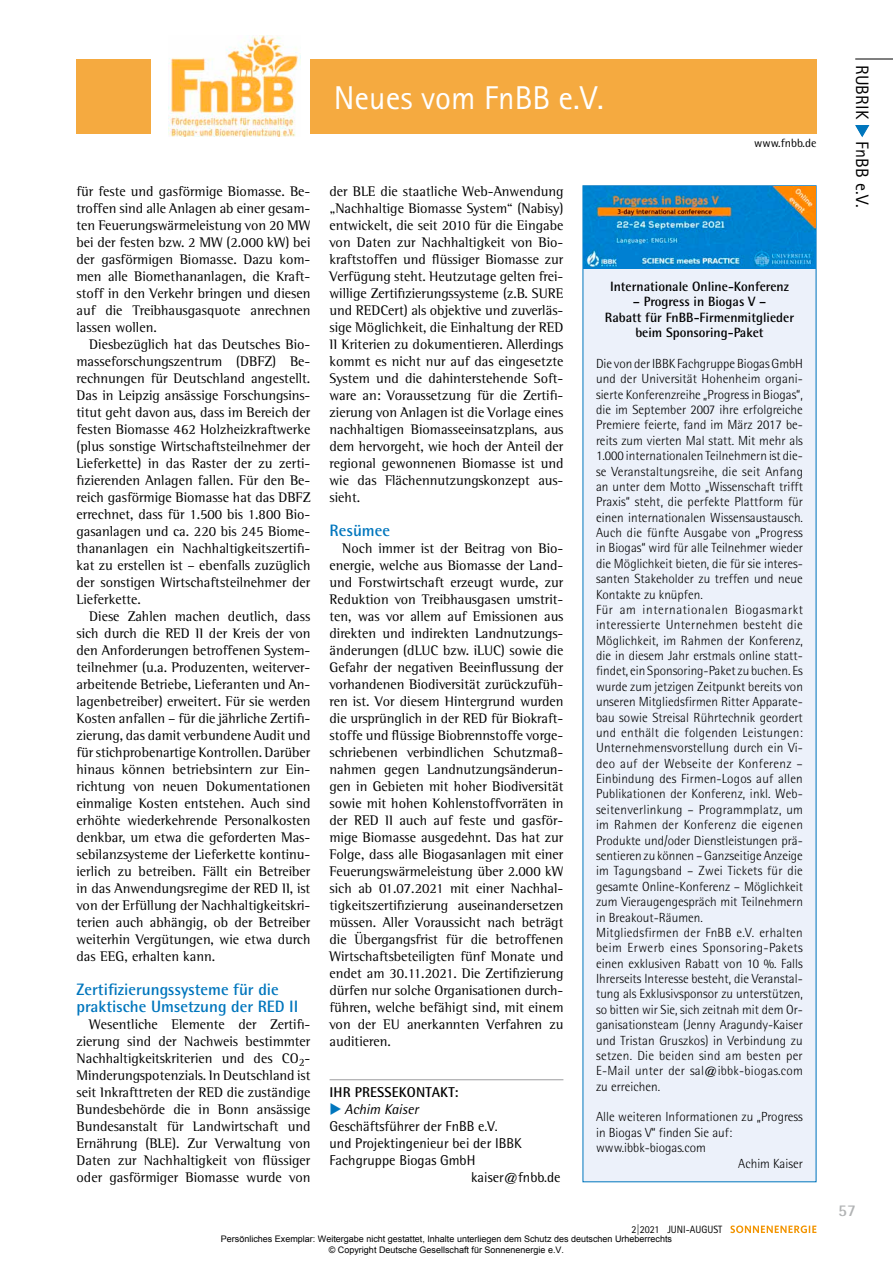
<style>
.page{position:relative;width:893px;height:1263px;background:#fff}
.page>*{position:absolute;margin:0;border:0;box-sizing:border-box;transform-origin:0 0}
.t1{font:33px "Rotis Sans Serif Std";color:#fff}
.t2{font:18px "Rotis Sans Serif Std";letter-spacing:.01em;color:#000}
.t3{font:700 16.5px/17px "Rotis Semi Sans Std";color:#0076bd}
.t4{font:700 16.5px "Rotis Semi Sans Std";color:#b1b3b4}
.t5{font:14.25px/17px "Rotis Semi Serif Std";color:#000;text-align:justify}
.t6{font:14.25px "Rotis Semi Sans Std";color:#000}
.t7{font:700 14.25px "Rotis Semi Sans Std";letter-spacing:.01em;color:#000}
.t8{font:italic 14.25px "Rotis Semi Sans Std";color:#000}
.t9{font:700 13.5px/15.3px "Rotis Semi Sans Std";color:#000;text-align:center}
.t10{font:300 13.2px/15.5px "Rotis Semi Sans Std";color:#000}
.t11{font:12px "Rotis Semi Sans Std";color:#000}
.t12{font:10.65px "Rotis Sans Serif Std";color:#000;scale:.95 1}
.t13{font:9px/10.8px "Arial";color:#000;text-align:center}
.s1{color:#0076bd}
</style>
<div class="page">
<svg style="left:730px;top:1225px;width:86px;height:8px"></svg>
<div style="left:310px;top:60px;width:506px;height:74px;background:#f5aa40"></div>
<hr style="left:855px;top:59px;width:38px;height:1px;background:#000">
<svg style="left:855px;top:125px;width:14px;height:12px"></svg>
<img style="left:168px;top:35px;width:132px;height:101px">
<div style="left:77px;top:60px;width:74px;height:74px;background:#f5aa40"></div>
<hr style="left:330px;top:1079px;width:233px;height:1px;background:#9c9d9f">
<div style="left:583px;top:186px;width:233px;height:996px;background:#ecf1fa"></div>
<img style="left:583px;top:186px;width:233px;height:83px">
<p class="t5" style="left:77px;top:182px;width:235px">für feste und gasförmige Biomasse. Be&shy;troffen sind alle Anlagen ab einer gesam&shy;ten Feuerungswärmeleistung von 20 MW bei der festen bzw. 2 MW (2.000 kW) bei der gasförmigen Biomasse. Dazu kom&shy;men alle Biomethananlagen, die Kraft&shy;stoff in den Verkehr bringen und diesen auf die Treibhausgasquote anrechnen lassen wollen.</p>
<p class="t5" style="left:77px;top:335px;width:235px;text-indent:13px">Diesbezüglich hat das Deutsches Bio&shy;masseforschungszentrum (DBFZ) Be&shy;rechnungen für Deutschland angestellt.<br>Das in Leipzig ansässige Forschungsins&shy;titut geht davon aus, dass im Bereich der festen Biomasse 462 Holzheizkraftwerke (plus sonstige Wirtschaftsteilnehmer der Lieferkette) in das Raster der zu zerti&shy;fizierenden Anlagen fallen. Für den Be&shy;reich gasförmige Biomasse hat das DBFZ errechnet, dass für 1.500 bis 1.800 Bio&shy;gasanlagen und ca. 220 bis 245 Biome&shy;thananlagen ein Nachhaltigkeitszertifi&shy;kat zu erstellen ist – ebenfalls zuzüglich der sonstigen Wirtschaftsteilnehmer der Lieferkette.</p>
<p class="t5" style="left:77px;top:608px;width:235px;text-indent:13px">Diese Zahlen machen deutlich, dass sich durch die RED II der Kreis der von den Anforderungen betroffenen System&shy;teilnehmer (u.a. Produzenten, weiterver&shy;arbeitende Betriebe, Lieferanten und An&shy;lagenbetreiber) erweitert. Für sie werden Kosten anfallen – für die jährliche Zertifi&shy;zierung, das damit verbundene Audit und für stichprobenartige Kontrollen. Darüber hinaus können betriebsintern zur Ein&shy;richtung von neuen Dokumentationen einmalige Kosten entstehen. Auch sind erhöhte wiederkehrende Personalkosten denkbar, um etwa die geforderten Mas&shy;sebilanzsysteme der Lieferkette kontinu&shy;ierlich zu betreiben. Fällt ein Betreiber in das Anwendungsregime der RED II, ist von der Erfüllung der Nachhaltigkeitskri&shy;terien auch abhängig, ob der Betreiber weiterhin Vergütungen, wie etwa durch das EEG, erhalten kann.</p>
<p class="t3" style="left:77px;top:981px;width:223px">Zertifizierungssysteme für die praktische Umsetzung der RED II</p>
<p class="t5" style="left:77px;top:1016px;width:235px;text-indent:13px">Wesentliche Elemente der Zertifi&shy;zierung sind der Nachweis bestimmter Nachhaltigkeitskriterien und des CO<sub>2</sub>- Minderungspotenzials. In Deutschland ist seit Inkrafttreten der RED die zuständige Bundesbehörde die in Bonn ansässige Bundesanstalt für Landwirtschaft und Ernährung (BLE). Zur Verwaltung von Daten zur Nachhaltigkeit von flüssiger oder gasförmiger Biomasse wurde von</p>
<h1 class="t1" style="left:334px;top:78px;width:272px">Neues vom FnBB e.V.</h1>
<p class="t11" style="left:754px;top:136px;width:64px">www.fnbb.de</p>
<p class="t5" style="left:330px;top:182px;width:235px">der BLE die staatliche Web-Anwendung „Nachhaltige Biomasse System“ (Nabisy) entwickelt, die seit 2010 für die Eingabe von Daten zur Nachhaltigkeit von Bio&shy;kraftstoffen und flüssiger Biomasse zur Verfügung steht. Heutzutage gelten frei&shy;willige Zertifizierungssysteme (z.B. SURE und REDCert) als objektive und zuverläs&shy;sige Möglichkeit, die Einhaltung der RED II Kriterien zu dokumentieren. Allerdings kommt es nicht nur auf das eingesetzte System und die dahinterstehende Soft&shy;ware an: Voraussetzung für die Zertifi&shy;zierung von Anlagen ist die Vorlage eines nachhaltigen Biomasseeinsatzplans, aus dem hervorgeht, wie hoch der Anteil der regional gewonnenen Biomasse ist und wie das Flächennutzungskonzept aus&shy;sieht.</p>
<p class="t3" style="left:330px;top:521px;width:62px">Resümee</p>
<p class="t5" style="left:330px;top:539px;width:235px;text-indent:13px">Noch immer ist der Beitrag von Bio&shy;energie, welche aus Biomasse der Land&shy;und Forstwirtschaft erzeugt wurde, zur Reduktion von Treibhausgasen umstrit&shy;ten, was vor allem auf Emissionen aus direkten und indirekten Landnutzungs&shy;änderungen (dLUC bzw. iLUC) sowie die Gefahr der negativen Beeinflussung der vorhandenen Biodiversität zurückzufüh&shy;ren ist. Vor diesem Hintergrund wurden die ursprünglich in der RED für Biokraft&shy;stoffe und flüssige Biobrennstoffe vorge&shy;schriebenen verbindlichen Schutzmaß&shy;nahmen gegen Landnutzungsänderun&shy;gen in Gebieten mit hoher Biodiversität sowie mit hohen Kohlenstoffvorräten in der RED II auch auf feste und gasför&shy;mige Biomasse ausgedehnt. Das hat zur Folge, dass alle Biogasanlagen mit einer Feuerungswärmeleistung über 2.000 kW sich ab 01.07.2021 mit einer Nachhal&shy;tigkeitszertifizierung auseinandersetzen müssen. Aller Voraussicht nach beträgt die Übergangsfrist für die betroffenen Wirtschaftsbeteiligten fünf Monate und endet am 30.11.2021. Die Zertifizierung dürfen nur solche Organisationen durch&shy;führen, welche befähigt sind, mit einem von der EU anerkannten Verfahren zu auditieren.</p>
<p class="t7" style="left:330px;top:1084px;width:130px">IHR PRESSEKONTAKT:</p>
<p class="t8" style="left:330px;top:1101px;width:91px"><span class="s1">◆</span> Achim Kaiser</p>
<p class="t6" style="left:330px;top:1118px;width:170px">Geschäftsführer der FnBB e.V.</p>
<p class="t6" style="left:330px;top:1135px;width:194px">und Projektingenieur bei der IBBK</p>
<p class="t6" style="left:330px;top:1152px;width:147px">Fachgruppe Biogas GmbH</p>
<p class="t6" style="left:471px;top:1169px;width:91px">kaiser@fnbb.de</p>
<p class="t9" style="left:610px;top:279px;width:180px">Internationale Online-Konferenz</p>
<p class="t9" style="left:605px;top:294px;width:191px">– Progress in Biogas V –<br>Rabatt für FnBB-Firmenmitglieder beim Sponsoring-Paket</p>
<p class="t10" style="left:596px;top:356px;width:209px">Die von der IBBK Fachgruppe Biogas GmbH und der Universität Hohenheim organi&shy;sierte Konferenzreihe „Progress in Biogas“, die im September 2007 ihre erfolgreiche Premiere feierte, fand im März 2017 be&shy;reits zum vierten Mal statt. Mit mehr als 1.000 internationalen Teilnehmern ist die&shy;se Veranstaltungsreihe, die seit Anfang an unter dem Motto „Wissenschaft trifft Praxis“ steht, die perfekte Plattform für einen internationalen Wissensaustausch.<br>Auch die fünfte Ausgabe von „Progress in Biogas“ wird für alle Teilnehmer wieder die Möglichkeit bieten, die für sie interes&shy;santen Stakeholder zu treffen und neue Kontakte zu knüpfen.<br>Für am internationalen Biogasmarkt interessierte Unternehmen besteht die Möglichkeit, im Rahmen der Konferenz, die in diesem Jahr erstmals online statt&shy;findet, ein Sponsoring-Paket zu buchen. Es wurde zum jetzigen Zeitpunkt bereits von unseren Mitgliedsfirmen Ritter Apparate&shy;bau sowie Streisal Rührtechnik geordert und enthält die folgenden Leistungen:<br>Unternehmensvorstellung durch ein Vi&shy;deo auf der Webseite der Konferenz – Einbindung des Firmen-Logos auf allen Publikationen der Konferenz, inkl. Web&shy;seitenverlinkung – Programmplatz, um im Rahmen der Konferenz die eigenen Produkte und/oder Dienstleistungen prä&shy;sentieren zu können – Ganzseitige Anzeige im Tagungsband – Zwei Tickets für die gesamte Online-Konferenz – Möglichkeit zum Vieraugengespräch mit Teilnehmern in Breakout-Räumen.<br>Mitgliedsfirmen der FnBB e.V. erhalten beim Erwerb eines Sponsoring-Pakets einen exklusiven Rabatt von 10 %. Falls Ihrerseits Interesse besteht, die Veranstal&shy;tung als Exklusivsponsor zu unterstützen, so bitten wir Sie, sich zeitnah mit dem Or&shy;ganisationsteam (Jenny Aragundy-Kaiser und Tristan Gruszkos) in Verbindung zu setzen. Die beiden sind am besten per E-Mail unter der sal@ibbk-biogas.com zu erreichen.</p>
<p class="t10" style="left:596px;top:1109px;width:208px">Alle weiteren Informationen zu „Progress</p>
<p class="t10" style="left:596px;top:1124px;width:138px">in Biogas V“ finden Sie auf:</p>
<p class="t10" style="left:596px;top:1140px;width:111px">www.ibbk-biogas.com</p>
<p class="t10" style="left:738px;top:1155px;width:66px">Achim Kaiser</p>
<p class="t12" style="left:631px;top:1223px;width:97px">2|2021 Juni-August</p>
<p class="t13" style="left:221px;top:1233px;width:453px">Persönliches Exemplar: Weitergabe nicht gestattet, Inhalte unterliegen dem Schutz des deutschen Urheberrechts © Copyright Deutsche Gesellschaft für Sonnenenergie e.V.</p>
<p class="t2" style="left:873px;top:65px;width:145px;rotate:90deg">RUBRIK <span class="s1">◆</span> FnBB e.V.</p>
<p class="t4" style="left:838px;top:1200px;width:19px">57</p>
</div>
